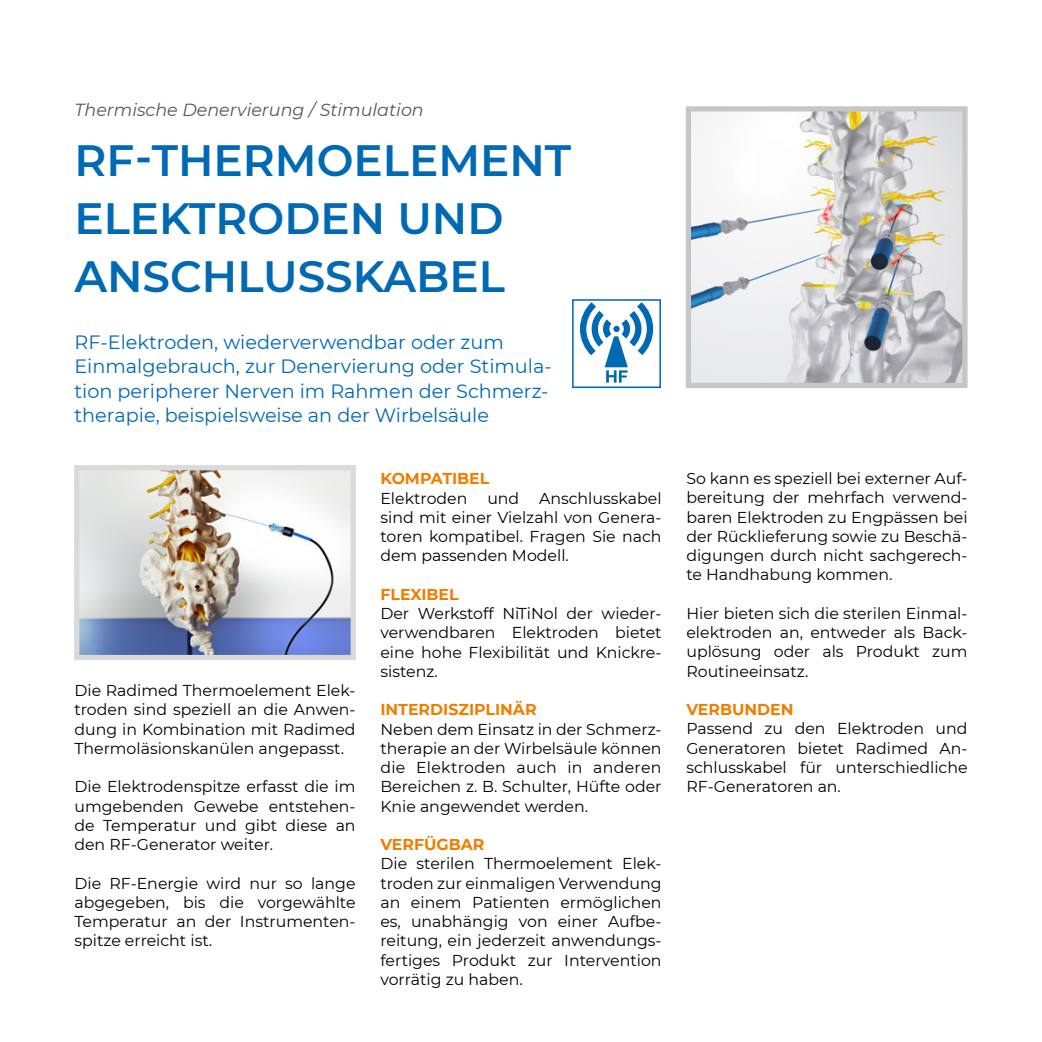
<style>
.page{position:relative;width:1042px;height:1042px;background:#fff}
.page>*{position:absolute;margin:0;border:0;box-sizing:border-box;transform-origin:0 0}
.t1{font:600 43.75px/57.8px "Montserrat";color:#0069b4}
.t2{font:19.25px/24.5px "Montserrat";color:#0069b4}
.t3{font:italic 17.5px "Montserrat";color:#575756}
.t4{font:15.75px/19.2px "Montserrat";color:#000;text-align:justify}
.t5{font:700 15.75px "Montserrat";color:#ef7d00}
</style>
<div class="page">
<svg style="left:685px;top:106px;width:283px;height:282px"></svg>
<img style="left:74px;top:465px;width:282px;height:195px">
<div style="left:572px;top:299px;width:89px;height:89px;background:#fff;border:2px solid #0069b4"></div>
<svg style="left:577px;top:299px;width:79px;height:84px"></svg>
<p class="t3" style="left:74px;top:98px;width:351px">Thermische Denervierung / Stimulation</p>
<h1 class="t1" style="left:74px;top:130px;width:498px">RF-THERMOELEMENT<br>ELEKTRODEN UND<br>ANSCHLUSSKABEL</h1>
<p class="t2" style="left:74px;top:329px;width:479px">RF-Elektroden, wiederverwendbar oder zum Einmalgebrauch, zur Denervierung oder Stimula&shy;tion peripherer Nerven im Rahmen der Schmerz&shy;therapie, beispielsweise an der Wirbelsäule</p>
<p class="t4" style="left:74px;top:680px;width:283px">Die Radimed Thermoelement Elek&shy;troden sind speziell an die Anwen&shy;dung in Kombination mit Radimed Thermoläsionskanülen angepasst.</p>
<p class="t4" style="left:74px;top:776px;width:283px">Die Elektrodenspitze erfasst die im umgebenden Gewebe entstehen&shy;de Temperatur und gibt diese an den RF-Generator weiter.</p>
<p class="t4" style="left:74px;top:873px;width:283px">Die RF-Energie wird nur so lange abgegeben, bis die vorgewählte Temperatur an der Instrumenten&shy;spitze erreicht ist.</p>
<p class="t5" style="left:380px;top:467px;width:110px">KOMPATIBEL</p>
<p class="t4" style="left:380px;top:488px;width:88px">Elektroden</p>
<p class="t4" style="left:487px;top:488px;width:33px">und</p>
<p class="t4" style="left:380px;top:488px;width:283px;text-indent:159px">Anschlusskabel sind mit einer Vielzahl von Genera&shy;toren kompatibel. Fragen Sie nach dem passenden Modell.</p>
<p class="t5" style="left:380px;top:583px;width:80px">FLEXIBEL</p>
<p class="t4" style="left:380px;top:603px;width:283px">Der Werkstoff NiTiNol der wieder&shy;verwendbaren Elektroden bietet eine hohe Flexibilität und Knickre&shy;sistenz.</p>
<p class="t5" style="left:380px;top:698px;width:158px">INTERDISZIPLINÄR</p>
<p class="t4" style="left:380px;top:719px;width:283px">Neben dem Einsatz in der Schmerz&shy;therapie an der Wirbelsäule können die Elektroden auch in anderen Bereichen z. B. Schulter, Hüfte oder Knie angewendet werden.</p>
<p class="t5" style="left:380px;top:833px;width:105px">VERFÜGBAR</p>
<p class="t4" style="left:380px;top:853px;width:283px">Die sterilen Thermoelement Elek&shy;troden zur einmaligen Verwendung an einem Patienten ermöglichen es, unabhängig von einer Aufbe&shy;reitung, ein jederzeit anwendungs&shy;fertiges Produkt zur Intervention vorrätig zu haben.</p>
<p class="t4" style="left:686px;top:468px;width:283px">So kann es speziell bei externer Auf&shy;bereitung der mehrfach verwend&shy;baren Elektroden zu Engpässen bei der Rücklieferung sowie zu Beschä&shy;digungen durch nicht sachgerech&shy;te Handhabung kommen.</p>
<p class="t4" style="left:686px;top:603px;width:283px">Hier bieten sich die sterilen Einmal&shy;elektroden an, entweder als Back&shy;uplösung oder als Produkt zum Routineeinsatz.</p>
<p class="t5" style="left:686px;top:698px;width:109px">VERBUNDEN</p>
<p class="t4" style="left:686px;top:719px;width:283px">Passend zu den Elektroden und Generatoren bietet Radimed An&shy;schlusskabel für unterschiedliche RF-Generatoren an.</p>
</div>
